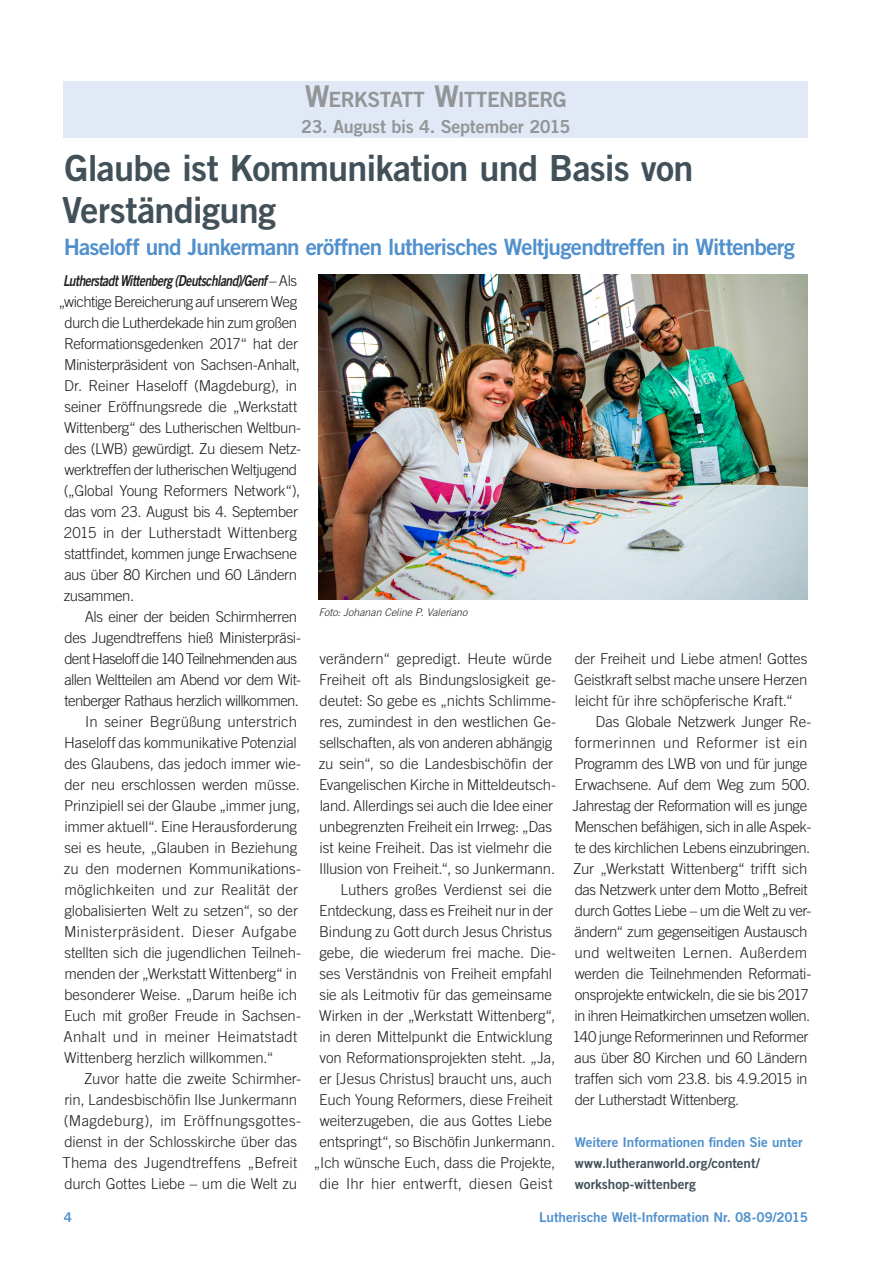
<style>
.page{position:relative;width:893px;height:1263px;background:#fff}
.page>*{position:absolute;margin:0;border:0;box-sizing:border-box;transform-origin:0 0}
.Heading_1{font:36px/42px "Trade Gothic LT Std Bd 2";letter-spacing:-.02em;color:#425159}
.Heading_2{font:22.5px "Trade Gothic LT Std Bd 2";letter-spacing:-.035em;color:#5090cc}
.Section_Head_1{font:21px "Trade Gothic LT Std Bd 2";letter-spacing:-.03em;color:#939598}
.Section_Head_2{font:18px "Trade Gothic LT Std Bd 2";letter-spacing:-.015em;color:#939598}
.Normal_first_byline{font:300 15px/21px "Trade Gothic LT Std";letter-spacing:-.015em;color:#231f20}
.Normal_first_byline-2{font:300 15px/21px "Trade Gothic LT Std";letter-spacing:-.035em;color:#231f20}
.Normal_first_byline-3{font:15px "Trade Gothic LT Std Bd 2 Obl";letter-spacing:-.04em;color:#231f20;scale:.8 1}
.Normal_first_byline-4{font:300 15px "Trade Gothic LT Std";letter-spacing:-.04em;color:#231f20}
.Normal_first_byline-5{font:300 15px "Trade Gothic LT Std";letter-spacing:.005em;color:#231f20}
.Normal_URL{font:13.5px/21px "Trade Gothic LT Std Bd 2";letter-spacing:-.005em;color:#425159}
.t1{font:13.5px "Trade Gothic LT Std Bd 2";letter-spacing:-.005em;color:#5090cc}
.Captions{font:italic 300 10.5px "Trade Gothic LT Std";color:#231f20}
.s1{font-size:30px}
.s2{font-family:"Trade Gothic LT Std";font-weight:300}
.s3{color:#5090cc}
</style>
<div class="page">
<div style="left:64px;top:81px;width:744px;height:56px;background:#e1e9f6"></div>
<img style="left:319px;top:274px;width:489px;height:325px">
<p class="Section_Head_1" style="left:305px;top:86px;width:264px"><span class="s1">W</span>ERKSTATT <span class="s1">W</span>ITTENBERG</p>
<p class="Section_Head_2" style="left:301px;top:116px;width:271px">23. August bis 4. September 2015</p>
<p class="Heading_1" style="left:62px;top:147px;width:633px">Glaube ist Kommunikation und Basis von<br>Verständigung</p>
<p class="Heading_2" style="left:64px;top:233px;width:733px">Haseloff und Junkermann eröffnen lutherisches Weltjugendtreffen in Wittenberg</p>
<p class="Normal_first_byline-3" style="left:63px;top:272px;width:294px">Lutherstadt Wittenberg (Deutschland)/Genf <span class="s2">– Als</span></p>
<p class="Normal_first_byline-4" style="left:59px;top:293px;width:240px">„wichtige Bereicherung auf unserem Weg</p>
<p class="Normal_first_byline-2" style="left:64px;top:312px;width:234px">durch die Lutherdekade hin zum großen</p>
<p class="Normal_first_byline" style="left:64px;top:333px;width:235px">Reformationsgedenken 2017“ hat der</p>
<p class="Normal_first_byline" style="left:64px;top:354px;width:238px">Ministerpräsident von Sachsen-Anhalt,</p>
<p class="Normal_first_byline" style="left:64px;top:375px;width:235px">Dr. Reiner Haseloff (Magdeburg), in</p>
<p class="Normal_first_byline" style="left:64px;top:396px;width:234px">seiner Eröffnungsrede die „Werkstatt</p>
<p class="Normal_first_byline" style="left:64px;top:417px;width:238px">Wittenberg“ des Lutherischen Weltbun-</p>
<p class="Normal_first_byline" style="left:64px;top:438px;width:238px">des (LWB) gewürdigt. Zu diesem Netz-</p>
<p class="Normal_first_byline-2" style="left:65px;top:459px;width:234px">werktreffen der lutherischen Weltjugend</p>
<p class="Normal_first_byline" style="left:64px;top:480px;width:238px">(„Global Young Reformers Network“),</p>
<p class="Normal_first_byline" style="left:64px;top:501px;width:235px">das vom 23. August bis 4. September</p>
<p class="Normal_first_byline-5" style="left:64px;top:524px;width:235px">2015 in der Lutherstadt Wittenberg</p>
<p class="Normal_first_byline" style="left:64px;top:543px;width:234px">stattfindet, kommen junge Erwachsene</p>
<p class="Normal_first_byline" style="left:64px;top:564px;width:234px">aus über 80 Kirchen und 60 Ländern</p>
<p class="Normal_first_byline" style="left:64px;top:585px;width:72px">zusammen.</p>
<p class="Normal_first_byline-2" style="left:64px;top:606px;width:238px;text-indent:20px">Als einer der beiden Schirmherren des Jugendtreffens hieß Ministerpräsi&shy;dent Haseloff die 140 Teilnehmenden aus allen Weltteilen am Abend vor dem Wit&shy;tenberger Rathaus herzlich willkommen.</p>
<p class="Normal_first_byline" style="left:64px;top:711px;width:239px;text-indent:22px">In seiner Begrüßung unterstrich Haseloff das kommunikative Potenzial des Glaubens, das jedoch immer wie&shy;der neu erschlossen werden müsse.<br>Prinzipiell sei der Glaube „immer jung, immer aktuell“. Eine Herausforderung sei es heute, „Glauben in Beziehung zu den modernen Kommunikations&shy;möglichkeiten und zur Realität der globalisierten Welt zu setzen“, so der Ministerpräsident. Dieser Aufgabe stellten sich die jugendlichen Teilneh&shy;menden der „Werkstatt Wittenberg“ in besonderer Weise. „Darum heiße ich Euch mit großer Freude in Sachsen-Anhalt und in meiner Heimatstadt Wittenberg herzlich willkommen.“</p>
<p class="Normal_first_byline" style="left:62px;top:1068px;width:240px;text-indent:22px">Zuvor hatte die zweite Schirmher&shy;rin, Landesbischöfin Ilse Junkermann (Magdeburg), im Eröffnungsgottes&shy;dienst in der Schlosskirche über das Thema des Jugendtreffens „Befreit durch Gottes Liebe – um die Welt zu</p>
<p class="Captions" style="left:319px;top:606px;width:150px">Foto: Johanan Celine P. Valeriano</p>
<p class="Normal_first_byline" style="left:319px;top:648px;width:239px">verändern“ gepredigt. Heute würde Freiheit oft als Bindungslosigkeit ge&shy;deutet: So gebe es „nichts Schlimme&shy;res, zumindest in den westlichen Ge&shy;sellschaften, als von anderen abhängig zu sein“, so die Landesbischöfin der Evangelischen Kirche in Mitteldeutsch&shy;land. Allerdings sei auch die Idee einer unbegrenzten Freiheit ein Irrweg: „Das ist keine Freiheit. Das ist vielmehr die Illusion von Freiheit.“, so Junkermann.</p>
<p class="Normal_first_byline" style="left:314px;top:879px;width:244px;text-align:right">Luthers großes Verdienst sei die Entdeckung, dass es Freiheit nur in der Bindung zu Gott durch Jesus Christus gebe, die wiederum frei mache. Die&shy;ses Verständnis von Freiheit empfahl sie als Leitmotiv für das gemeinsame Wirken in der „Werkstatt Wittenberg“, in deren Mittelpunkt die Entwicklung von Reformationsprojekten steht. „Ja, er [Jesus Christus] braucht uns, auch Euch Young Reformers, diese Freiheit weiterzugeben, die aus Gottes Liebe entspringt“, so Bischöfin Junkermann. „Ich wünsche Euch, dass die Projekte, die Ihr hier entwerft, diesen Geist</p>
<p class="Normal_first_byline" style="left:574px;top:648px;width:235px;text-align:justify">der Freiheit und Liebe atmen! Gottes Geistkraft selbst mache unsere Herzen leicht für ihre schöpferische Kraft.“</p>
<p class="Normal_first_byline" style="left:573px;top:711px;width:240px;text-indent:23px">Das Globale Netzwerk Junger Re&shy;formerinnen und Reformer ist ein Programm des LWB von und für junge Erwachsene. Auf dem Weg zum 500.<br>Jahrestag der Reformation will es junge Menschen befähigen, sich in alle Aspek&shy;te des kirchlichen Lebens einzubringen.<br>Zur „Werkstatt Wittenberg“ trifft sich das Netzwerk unter dem Motto „Befreit durch Gottes Liebe – um die Welt zu ver&shy;ändern“ zum gegenseitigen Austausch und weltweiten Lernen. Außerdem werden die Teilnehmenden Reformati&shy;onsprojekte entwickeln, die sie bis 2017 in ihren Heimatkirchen umsetzen wollen.<br>140 junge Reformerinnen und Reformer aus über 80 Kirchen und 60 Ländern traffen sich vom 23.8. bis 4.9.2015 in der Lutherstadt Wittenberg.</p>
<p class="Normal_URL" style="left:575px;top:1132px;width:229px"><span class="s3">Weitere Informationen finden Sie unter </span>www.lutheranworld.org/content/ workshop-wittenberg</p>
<p class="t1" style="left:64px;top:1208px;width:10px">4</p>
<p class="t1" style="left:539px;top:1208px;width:270px">Lutherische Welt-Information Nr. 08-09/2015</p>
</div>
